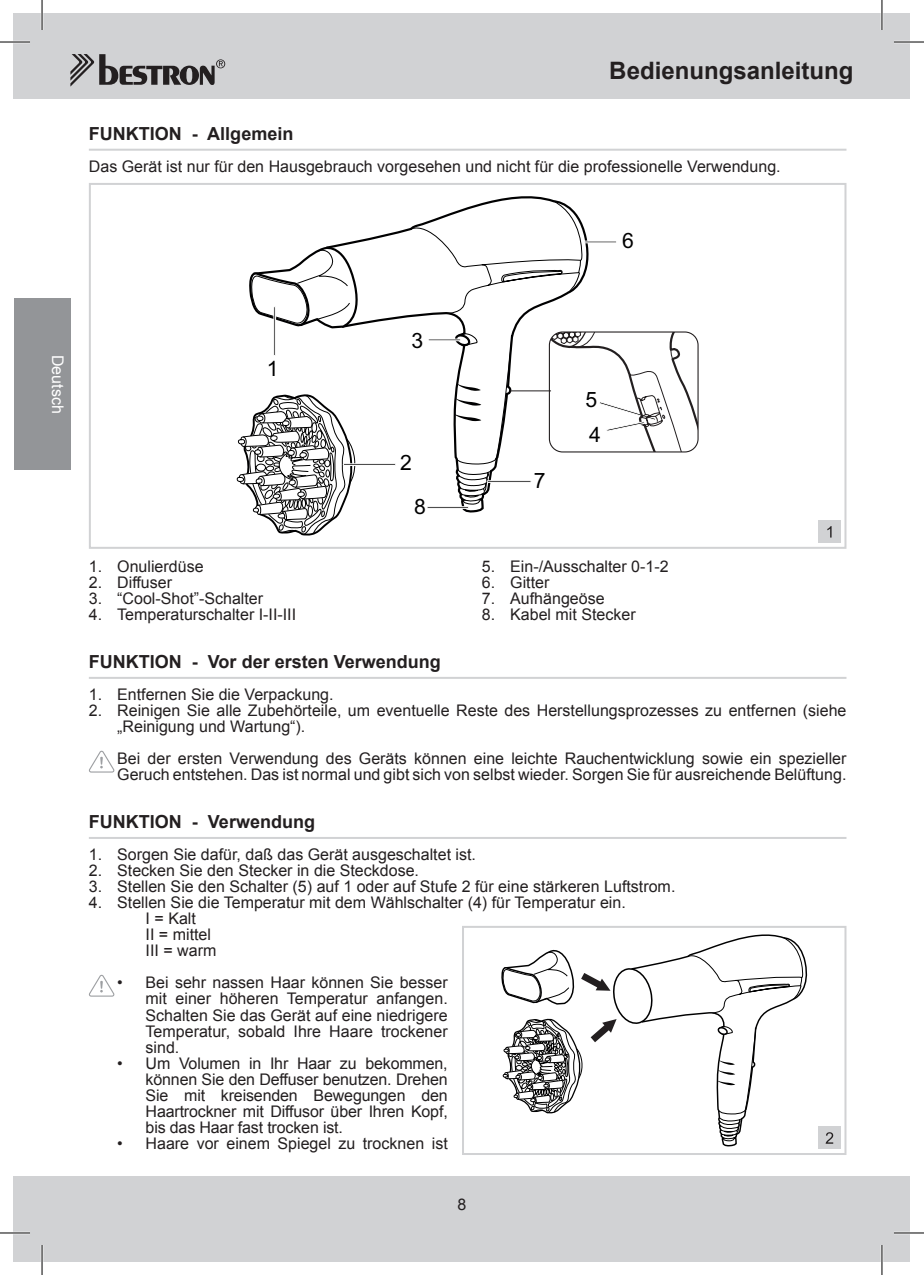
<style>
.page{position:relative;width:924px;height:1275px;background:#fff}
.page>*{position:absolute;margin:0;border:0;box-sizing:border-box;transform-origin:0 0}
.t1{font:700 24px "Arial";color:#231f20}
.t2{font:21.2px "Arial";color:#000001}
.t3{font:700 18px "Arial";color:#231f20}
.t4{font:16px/16px "Arial";color:#231f20}
.t5{font:16px "Arial";color:#fff}
</style>
<div class="page">
<div style="left:14px;top:14px;width:895px;height:85px;background:#d1d2d4"></div>
<div style="left:14px;top:1176px;width:895px;height:85px;background:#d1d2d4"></div>
<svg style="left:70px;top:54px;width:155px;height:33px"></svg>
<div style="left:14px;top:298px;width:56px;height:172px;background:#939598"></div>
<hr style="left:89px;top:149px;width:757px;height:2px;background:#d1d2d4">
<div style="left:817px;top:520px;width:23px;height:23px;background:#d1d2d4"></div>
<svg style="left:827px;top:526px;width:4px;height:11px"></svg>
<svg style="left:236px;top:394px;width:89px;height:141px"></svg>
<svg style="left:325px;top:196px;width:270px;height:331px"></svg>
<svg style="left:296px;top:200px;width:286px;height:265px"></svg>
<svg style="left:503px;top:271px;width:59px;height:11px"></svg>
<svg style="left:454px;top:332px;width:38px;height:173px"></svg>
<svg style="left:249px;top:244px;width:113px;height:88px"></svg>
<div style="left:584px;top:241px;width:33px;height:2px;border:1px solid #fff"></div>
<div style="left:273px;top:306px;width:3px;height:50px;border:1px solid #fff"></div>
<div style="left:427px;top:339px;width:34px;height:2px;border:1px solid #fff"></div>
<div style="left:486px;top:480px;width:45px;height:3px;border:1px solid #fff"></div>
<div style="left:426px;top:506px;width:43px;height:3px;border:1px solid #fff"></div>
<svg style="left:549px;top:332px;width:148px;height:120px"></svg>
<hr style="left:510px;top:390px;width:40px;height:1px;background:#231f20">
<div style="left:89px;top:183px;width:757px;height:366px;border:2px solid #d1d2d4"></div>
<hr style="left:89px;top:677px;width:757px;height:2px;background:#d1d2d4">
<hr style="left:89px;top:837px;width:757px;height:2px;background:#d1d2d4">
<svg style="left:89px;top:750px;width:25px;height:22px"></svg>
<svg style="left:89px;top:974px;width:25px;height:22px"></svg>
<svg style="left:501px;top:934px;width:305px;height:212px"></svg>
<div style="left:462px;top:926px;width:384px;height:229px;border:2px solid #d1d2d4"></div>
<div style="left:817px;top:1126px;width:23px;height:23px;background:#d1d2d4"></div>
<svg style="left:825px;top:1132px;width:7px;height:11px"></svg>
<hr style="left:0;top:41px;width:30px;height:2px;background:#fff">
<hr style="left:893px;top:41px;width:30px;height:2px;background:#fff">
<hr style="left:0;top:1231px;width:30px;height:3px;background:#fff">
<hr style="left:893px;top:1231px;width:30px;height:3px;background:#fff">
<hr style="left:41px;top:0;width:2px;height:30px;background:#fff">
<hr style="left:41px;top:1245px;width:2px;height:30px;background:#fff">
<hr style="left:880px;top:0;width:2px;height:30px;background:#fff">
<hr style="left:880px;top:1245px;width:2px;height:30px;background:#fff">
<hr style="left:0;top:42px;width:30px;height:1px;background:#000">
<hr style="left:893px;top:42px;width:30px;height:1px;background:#000">
<hr style="left:0;top:1232px;width:30px;height:1px;background:#000">
<hr style="left:893px;top:1232px;width:30px;height:1px;background:#000">
<hr style="left:42px;top:0;width:1px;height:30px;background:#000">
<hr style="left:42px;top:1245px;width:1px;height:30px;background:#000">
<hr style="left:881px;top:0;width:1px;height:30px;background:#000">
<hr style="left:881px;top:1245px;width:1px;height:30px;background:#000">
<h1 class="t1" style="left:609px;top:62px;width:246px">bedienungsanleitung</h1>
<p class="t3" style="left:89px;top:127px;width:206px">fUnktion - Allgemein</p>
<p class="t4" style="left:89px;top:159px;width:693px">Das Gerät ist nur für den Hausgebrauch vorgesehen und nicht für die professionelle Verwendung.</p>
<h2 class="t2" style="left:621px;top:228px;width:13px">6</h2>
<p class="t5" style="left:68px;top:355px;width:60px;rotate:90deg">Deutsch</p>
<h2 class="t2" style="left:267px;top:356px;width:13px">1</h2>
<p class="t4" style="left:89px;top:559px;width:116px">1. Onulierdüse</p>
<p class="t4" style="left:89px;top:575px;width:85px">2. Diffuser</p>
<p class="t4" style="left:89px;top:591px;width:176px">3. “Cool-Shot”-Schalter</p>
<p class="t4" style="left:89px;top:607px;width:209px">4. Temperaturschalter I-II-III</p>
<h2 class="t2" style="left:411px;top:329px;width:13px">3</h2>
<h2 class="t2" style="left:400px;top:450px;width:13px">2</h2>
<h2 class="t2" style="left:414px;top:494px;width:13px">8</h2>
<h2 class="t2" style="left:585px;top:387px;width:13px">5</h2>
<h2 class="t2" style="left:533px;top:468px;width:13px">7</h2>
<h2 class="t2" style="left:589px;top:422px;width:13px">4</h2>
<p class="t4" style="left:481px;top:559px;width:188px">5. Ein-/Ausschalter 0-1-2</p>
<p class="t4" style="left:481px;top:575px;width:69px">6. Gitter</p>
<p class="t4" style="left:481px;top:591px;width:124px">7. Aufhängeöse</p>
<p class="t4" style="left:481px;top:607px;width:155px">8. Kabel mit Stecker</p>
<p class="t3" style="left:89px;top:655px;width:353px">fUnktion - Vor der ersten Verwendung</p>
<p class="t4" style="left:89px;top:687px;width:246px">1. Entfernen Sie die Verpackung.</p>
<p class="t4" style="left:117px;top:703px;width:730px;text-indent:-28px">2. Reinigen Sie alle Zubehörteile, um eventuelle Reste des Herstellungsprozesses zu entfernen (siehe „Reinigung und Wartung“).</p>
<p class="t4" style="left:117px;top:751px;width:730px">Bei der ersten Verwendung des Geräts können eine leichte Rauchentwicklung sowie ein spezieller<br>Geruch entstehen. Das ist normal und gibt sich von selbst wieder. Sorgen Sie für ausreichende Belüftung.</p>
<p class="t3" style="left:89px;top:815px;width:228px">fUnktion - Verwendung</p>
<p class="t4" style="left:89px;top:847px;width:388px">1. Sorgen Sie dafür, daß das Gerät ausgeschaltet ist.</p>
<p class="t4" style="left:89px;top:863px;width:331px">2. Stecken Sie den Stecker in die Steckdose.</p>
<p class="t4" style="left:89px;top:879px;width:587px">3. Stellen Sie den Schalter (5) auf 1 oder auf Stufe 2 für eine stärkeren Luftstrom.</p>
<p class="t4" style="left:145px;top:895px;width:481px;text-indent:-57px">4. Stellen Sie die Temperatur mit dem Wählschalter (4) für Temperatur ein.<br>I = Kalt<br>II = mittel<br>III = warm</p>
<p class="t4" style="left:117px;top:975px;width:7px">•</p>
<p class="t4" style="left:145px;top:975px;width:303px;text-align:justify">Bei sehr nassen Haar können Sie besser mit einer höheren Temperatur anfangen.<br>Schalten Sie das Gerät auf eine niedrigere Temperatur, sobald Ihre Haare trockener sind.</p>
<p class="t4" style="left:145px;top:1055px;width:303px;text-align:justify;text-indent:-28px">• Um Volumen in Ihr Haar zu bekommen, können Sie den Deffuser benutzen. Drehen Sie mit kreisenden Bewegungen den Haartrockner mit Diffusor über Ihren Kopf, bis das Haar fast trocken ist.</p>
<p class="t4" style="left:117px;top:1135px;width:332px">• Haare vor einem Spiegel zu trocknen ist</p>
<p class="t4" style="left:457px;top:1197px;width:10px">8</p>
</div>
